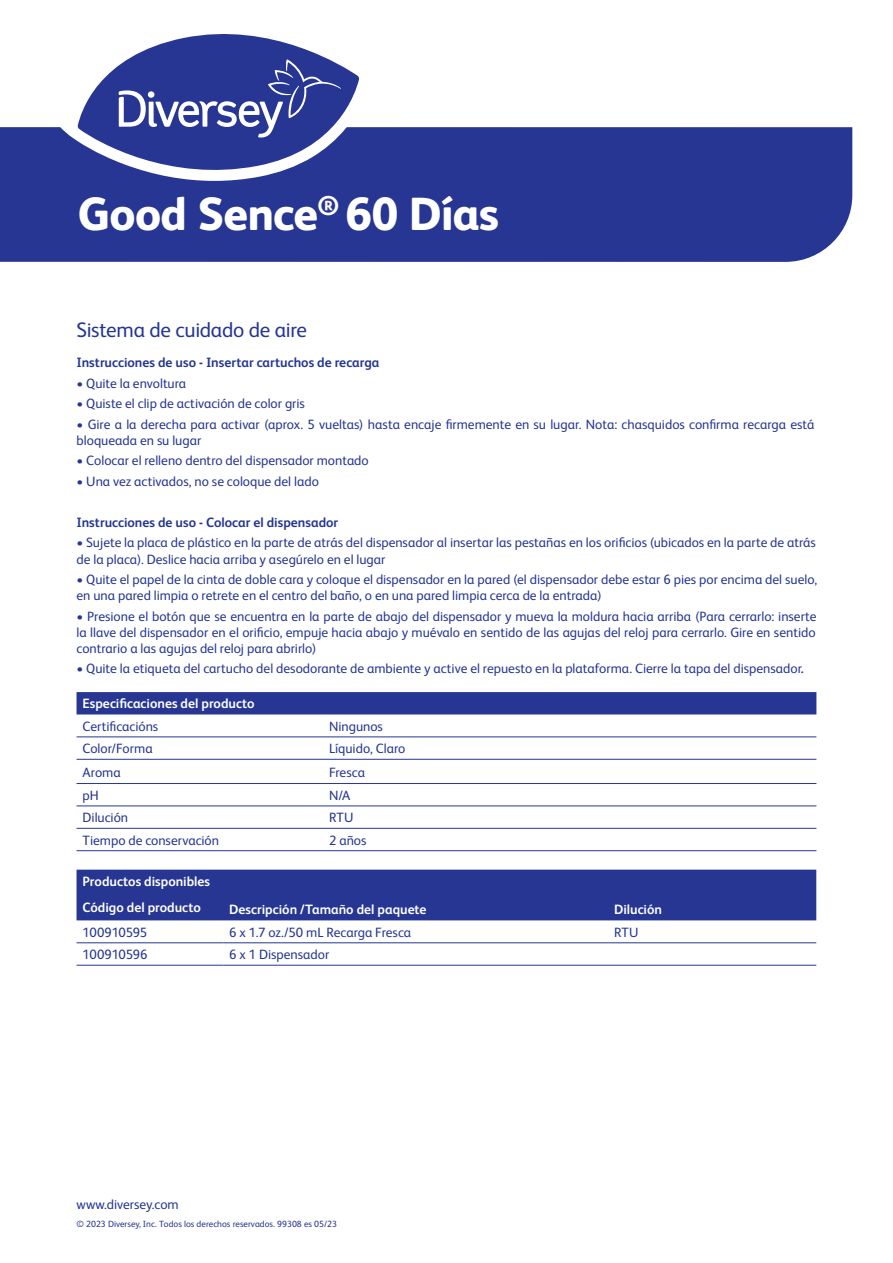
<style>
.page{position:relative;width:893px;height:1263px;background:#fff}
.page>*{position:absolute;margin:0;border:0;box-sizing:border-box;transform-origin:0 0}
.t1{font:800 46.5px "FS Albert Pro";letter-spacing:-.015em;color:#fff}
.t2{font:21px "FS Albert Pro";letter-spacing:-.015em;color:#263692}
.t3{font:13.5px/16.2px "FS Albert Pro";color:#263692}
.t4{font:700 13.5px/26px "FS Albert Pro";color:#fff}
.t5{font:700 13.5px "FS Albert Pro";color:#263692}
.t6{font:13.5px "FS Albert Pro";letter-spacing:-.02em;color:#263692}
.t7{font:9px "FS Albert Pro";color:#263692}
.s1{font-weight:700}
</style>
<div class="page">
<div style="left:0;top:127px;width:852px;height:135px;background:#263692"></div>
<div style="left:77px;top:692px;width:739px;height:22px;background:#263692"></div>
<hr style="left:77px;top:736px;width:246px;height:1px;background:#263692">
<hr style="left:323px;top:736px;width:493px;height:1px;background:#263692">
<hr style="left:77px;top:759px;width:246px;height:1px;background:#263692">
<hr style="left:323px;top:759px;width:493px;height:1px;background:#263692">
<hr style="left:77px;top:783px;width:246px;height:1px;background:#263692">
<hr style="left:323px;top:783px;width:493px;height:1px;background:#263692">
<hr style="left:77px;top:805px;width:246px;height:1px;background:#263692">
<hr style="left:323px;top:805px;width:493px;height:1px;background:#263692">
<hr style="left:77px;top:828px;width:246px;height:1px;background:#263692">
<hr style="left:323px;top:828px;width:493px;height:1px;background:#263692">
<hr style="left:77px;top:850px;width:246px;height:1px;background:#263692">
<hr style="left:323px;top:850px;width:493px;height:1px;background:#263692">
<div style="left:77px;top:870px;width:739px;height:50px;background:#263692"></div>
<hr style="left:77px;top:942px;width:146px;height:1px;background:#263692">
<hr style="left:223px;top:942px;width:385px;height:1px;background:#263692">
<hr style="left:608px;top:942px;width:208px;height:1px;background:#263692">
<hr style="left:77px;top:965px;width:146px;height:1px;background:#263692">
<hr style="left:223px;top:965px;width:385px;height:1px;background:#263692">
<hr style="left:608px;top:965px;width:208px;height:1px;background:#263692">
<svg style="left:58px;top:78px;width:316px;height:103px"></svg>
<svg style="left:78px;top:34px;width:281px;height:148px;fill:#263692"></svg>
<svg style="left:119px;top:59px;width:222px;height:79px;background:#4956a3"></svg>
<h1 class="t1" style="left:78px;top:178px;width:423px">Good Sence<sup>®</sup> 60 Días</h1>
<h2 class="t2" style="left:77px;top:315px;width:232px">Sistema de cuidado de aire</h2>
<p class="t5" style="left:77px;top:353px;width:304px">Instrucciones de uso - Insertar cartuchos de recarga</p>
<p class="t3" style="left:77px;top:374px;width:111px">• Quite la envoltura</p>
<p class="t3" style="left:77px;top:395px;width:230px">• Quiste el clip de activación de color gris</p>
<p class="t3" style="left:77px;top:415px;width:740px">• Gire a la derecha para activar (aprox. 5 vueltas) hasta encaje firmemente en su lugar. Nota: chasquidos confirma recarga está bloqueada en su lugar</p>
<p class="t3" style="left:77px;top:452px;width:294px">• Colocar el relleno dentro del dispensador montado</p>
<p class="t3" style="left:77px;top:472px;width:244px">• Una vez activados, no se coloque del lado</p>
<p class="t5" style="left:77px;top:513px;width:263px">Instrucciones de uso - Colocar el dispensador</p>
<p class="t3" style="left:77px;top:534px;width:741px">• Sujete la placa de plástico en la parte de atrás del dispensador al insertar las pestañas en los orificios (ubicados en la parte de atrás de la placa). Deslice hacia arriba y asegúrelo en el lugar</p>
<p class="t3" style="left:77px;top:570px;width:742px">• Quite el papel de la cinta de doble cara y coloque el dispensador en la pared (el dispensador debe estar 6 pies por encima del suelo, en una pared limpia o retrete en el centro del baño, o en una pared limpia cerca de la entrada)</p>
<p class="t3" style="left:77px;top:607px;width:742px;text-align:justify">• Presione el botón que se encuentra en la parte de abajo del dispensador y mueva la moldura hacia arriba (Para cerrarlo: inserte la llave del dispensador en el orificio, empuje hacia abajo y muévalo en sentido de las agujas del reloj para cerrarlo. Gire en sentido contrario a las agujas del reloj para abrirlo)</p>
<p class="t3" style="left:77px;top:660px;width:729px">• Quite la etiqueta del cartucho del desodorante de ambiente y active el repuesto en la plataforma. Cierre la tapa del dispensador<span class="s1">.</span></p>
<p class="t4" style="left:83px;top:690px;width:174px">Especificaciones del producto</p>
<p class="t3" style="left:83px;top:717px;width:77px">Certificacións</p>
<p class="t3" style="left:329px;top:717px;width:56px">Ningunos</p>
<p class="t3" style="left:83px;top:739px;width:72px">Color/Forma</p>
<p class="t3" style="left:329px;top:739px;width:78px">Líquido, Claro</p>
<p class="t3" style="left:83px;top:763px;width:40px">Aroma</p>
<p class="t3" style="left:329px;top:763px;width:37px">Fresca</p>
<p class="t3" style="left:83px;top:786px;width:18px">pH</p>
<p class="t3" style="left:329px;top:786px;width:23px">N/A</p>
<p class="t3" style="left:83px;top:809px;width:47px">Dilución</p>
<p class="t3" style="left:329px;top:809px;width:26px">RTU</p>
<p class="t3" style="left:83px;top:831px;width:138px">Tiempo de conservación</p>
<p class="t3" style="left:329px;top:831px;width:39px">2 años</p>
<p class="t4" style="left:83px;top:868px;width:129px">Productos disponibles<br>Código del producto</p>
<p class="t4" style="left:229px;top:896px;width:199px">Descripción /Tamaño del paquete</p>
<p class="t4" style="left:614px;top:896px;width:49px">Dilución</p>
<p class="t6" style="left:83px;top:922px;width:66px">100910595</p>
<p class="t3" style="left:229px;top:923px;width:184px">6 x 1.7 oz./50 mL Recarga Fresca</p>
<p class="t3" style="left:614px;top:923px;width:26px">RTU</p>
<p class="t3" style="left:83px;top:945px;width:67px">100910596</p>
<p class="t3" style="left:229px;top:945px;width:102px">6 x 1 Dispensador</p>
<p class="t3" style="left:77px;top:1195px;width:104px">www.diversey.com</p>
<p class="t7" style="left:77px;top:1217px;width:262px">© 2023 Diversey, Inc. Todos los derechos reservados. 99308 es 05/23</p>
</div>
